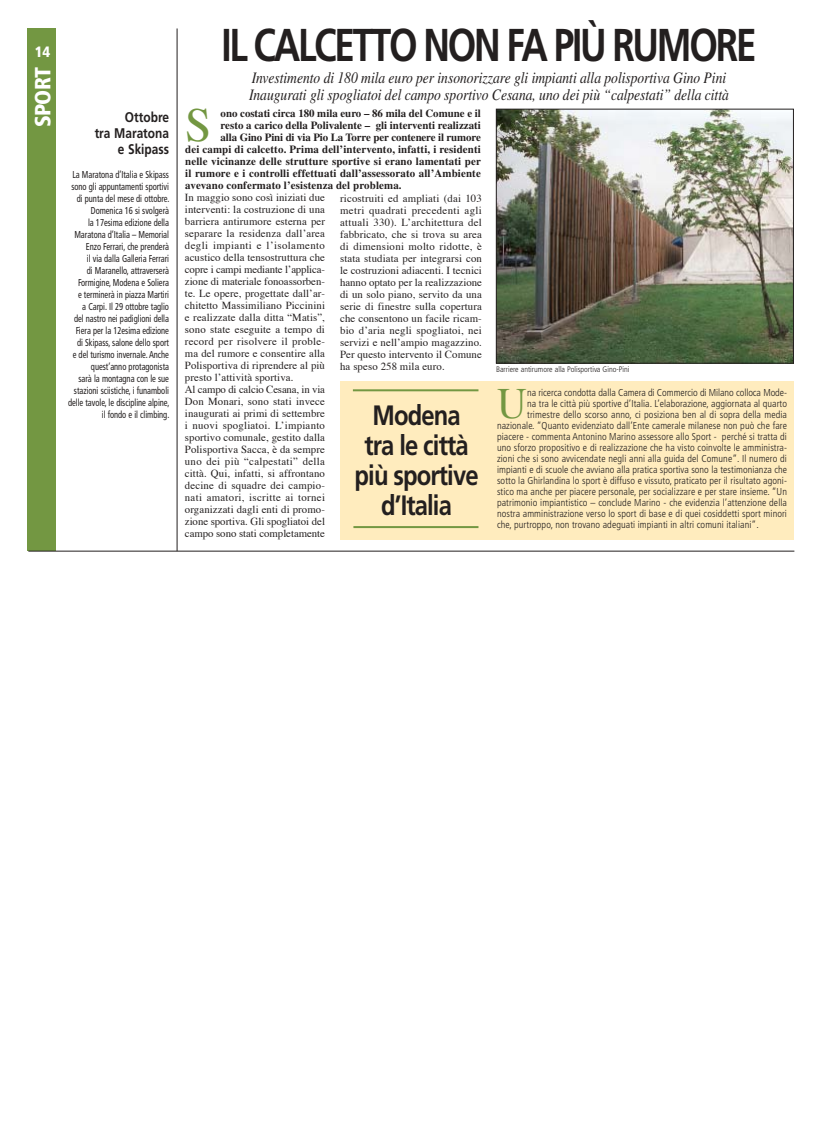
<style>
.page{position:relative;width:822px;height:1134px;background:#fff}
.page>*{position:absolute;margin:0;border:0;box-sizing:border-box;transform-origin:0 0}
.t1{font:47.2px "Times";color:#739742}
.t2{font:700 46px "Frutiger";letter-spacing:-.06em;color:#231f1f;scale:.8 1}
.t3{font:43.2px "Times";color:#739742;scale:.95 1}
.t4{font:700 28px/30px "Frutiger";letter-spacing:-.035em;color:#231f1f;text-align:center;scale:.85 1}
.t5{font:900 condensed 22px "Frutiger";letter-spacing:-.03em;color:#fff}
.t6{font:italic 16px/17px "Times";color:#231f1f;scale:.85 1}
.t7{font:900 condensed 15px "Frutiger";color:#fff}
.t8{font:700 14px/16px "Frutiger";color:#231f1f;text-align:right;scale:.85 1}
.t9{font:700 11px "Times";letter-spacing:.01em;color:#231f1f}
.t10{font:700 11px "Times";letter-spacing:-.01em;color:#231f1f}
.t11{font:10.8px/12px "Times";letter-spacing:.01em;color:#231f1f}
.t12{font:300 condensed 10px "Frutiger";letter-spacing:.01em;color:#231f1f}
.t13{font:condensed 10px/12px "Frutiger";letter-spacing:-.005em;color:#231f1f;text-align:right;scale:.85 1}
.t14{font:300 condensed 8px "Frutiger";color:#231f1f}
</style>
<div class="page">
<div style="left:340px;top:381px;width:453px;height:159px;background:#ffecbe"></div>
<div style="left:28px;top:28px;width:28px;height:523px;background:#739742"></div>
<hr style="left:177px;top:28px;width:1px;height:523px;background:#231f1f">
<hr style="left:28px;top:551px;width:766px;height:1px;background:#231f1f">
<img style="left:498px;top:111px;width:294px;height:250px">
<div style="left:496px;top:109px;width:298px;height:254px;border:1px solid #231f1f"></div>
<hr style="left:353px;top:526px;width:125px;height:2px;background:#739742">
<hr style="left:353px;top:389px;width:125px;height:2px;background:#739742">
<h3 class="t7" style="left:35px;top:46px;width:17px">14</h3>
<h3 class="t5" style="left:34px;top:127px;width:62px;rotate:-90deg">SPORT</h3>
<p class="t8" style="left:95px;top:110px;width:89px">Ottobre<br>tra Maratona e Skipass</p>
<p class="t13" style="left:68px;top:169px;width:121px">La Maratona d’Italia e Skipass sono gli appuntamenti sportivi di punta del mese di ottobre.<br>Domenica 16 si svolgerà<br>la 17esima edizione della<br>Maratona d’Italia – Memorial<br>Enzo Ferrari, che prenderà<br>il via dalla Galleria Ferrari<br>di Maranello, attraverserà<br>Formigine, Modena e Soliera<br>e terminerà in piazza Martiri<br>a Carpi. Il 29 ottobre taglio<br>del nastro nei padiglioni della<br>Fiera per la 12esima edizione di Skipass, salone dello sport<br>e del turismo invernale. Anche quest’anno protagonista<br>sarà la montagna con le sue stazioni sciistiche, i funamboli delle tavole, le discipline alpine, il fondo e il climbing.</p>
<h2 class="t2" style="left:221px;top:27px;width:670px">IL CALCETTO NON FA PIÙ RUMORE</h2>
<h3 class="t6" style="left:249px;top:71px;width:566px">Investimento di 180 mila euro per insonorizzare gli impianti alla polisportiva Gino Pini<br>Inaugurati gli spogliatoi del campo sportivo Cesana, uno dei più “calpestati” della città</h3>
<h1 class="t1" style="left:185px;top:106px;width:28px">S</h1>
<p class="t9" style="left:221px;top:110px;width:262px">ono costati circa 180 mila euro – 86 mila del Comune e il</p>
<p class="t9" style="left:221px;top:122px;width:262px">resto a carico della Polivalente – gli interventi realizzati</p>
<p class="t10" style="left:221px;top:134px;width:262px">alla Gino Pini di via Pio La Torre per contenere il rumore</p>
<p class="t9" style="left:185px;top:146px;width:297px">dei campi di calcetto. Prima dell’intervento, infatti, i residenti</p>
<p class="t9" style="left:185px;top:158px;width:297px">nelle vicinanze delle strutture sportive si erano lamentati per</p>
<p class="t9" style="left:185px;top:170px;width:297px">il rumore e i controlli effettuati dall’assessorato all’Ambiente</p>
<p class="t9" style="left:185px;top:182px;width:218px">avevano confermato l’esistenza del problema.</p>
<p class="t11" style="left:185px;top:193px;width:142px">In maggio sono cosÏ iniziati due interventi: la costruzione di una barriera antirumore esterna per separare la residenza dallíarea degli impianti e líisolamento acustico della tensostruttura che copre i campi mediante líapplica&shy;zione di materiale fonoassorben&shy;te. Le opere, progettate dallíar&shy;chitetto Massimiliano Piccinini e realizzate dalla ditta ìMatisî, sono state eseguite a tempo di record per risolvere il proble&shy;ma del rumore e consentire alla<br>Polisportiva di riprendere al pi˘ presto líattivit‡ sportiva.<br>Al campo di calcio Cesana, in via<br>Don Monari, sono stati invece inaugurati ai primi di settembre i nuovi spogliatoi. Líimpianto sportivo comunale, gestito dalla<br>Polisportiva Sacca, Ë da sempre uno dei pi˘ ìcalpestatiî della citt‡. Qui, infatti, si affrontano decine di squadre dei campio&shy;nati amatori, iscritte ai tornei organizzati dagli enti di promo&shy;zione sportiva. Gli spogliatoi del campo sono stati completamente</p>
<p class="t11" style="left:340px;top:193px;width:143px;text-align:justify">ricostruiti ed ampliati (dai 103 metri quadrati precedenti agli attuali 330). Líarchitettura del fabbricato, che si trova su area di dimensioni molto ridotte, Ë stata studiata per integrarsi con le costruzioni adiacenti. I tecnici hanno optato per la realizzazione di un solo piano, servito da una serie di finestre sulla copertura che consentono un facile ricam&shy;bio díaria negli spogliatoi, nei servizi e nellíampio magazzino.<br>Per questo intervento il Comune ha speso 258 mila euro.</p>
<h3 class="t4" style="left:355px;top:402px;width:148px">Modena tra le città più sportive d’Italia</h3>
<p class="t14" style="left:496px;top:366px;width:135px">Barriere antirumore alla Polisportiva Gino-Pini</p>
<h3 class="t3" style="left:497px;top:386px;width:33px">U</h3>
<p class="t12" style="left:527px;top:389px;width:261px">na ricerca condotta dalla Camera di Commercio di Milano colloca Mode-</p>
<p class="t12" style="left:527px;top:400px;width:261px">na tra le città più sportive d’Italia. L’elaborazione, aggiornata al quarto</p>
<p class="t12" style="left:527px;top:411px;width:261px">trimestre dello scorso anno, ci posiziona ben al di sopra della media</p>
<p class="t12" style="left:497px;top:422px;width:291px">nazionale. “Quanto evidenziato dall’Ente camerale milanese non può che fare</p>
<p class="t12" style="left:497px;top:433px;width:291px">piacere - commenta Antonino Marino assessore allo Sport - perché si tratta di</p>
<p class="t12" style="left:497px;top:444px;width:291px">uno sforzo propositivo e di realizzazione che ha visto coinvolte le amministra-</p>
<p class="t12" style="left:497px;top:455px;width:291px">zioni che si sono avvicendate negli anni alla guida del Comune”. Il numero di</p>
<p class="t12" style="left:497px;top:466px;width:291px">impianti e di scuole che avviano alla pratica sportiva sono la testimonianza che</p>
<p class="t12" style="left:497px;top:477px;width:291px">sotto la Ghirlandina lo sport è diffuso e vissuto, praticato per il risultato agoni-</p>
<p class="t12" style="left:497px;top:488px;width:291px">stico ma anche per piacere personale, per socializzare e per stare insieme. “Un</p>
<p class="t12" style="left:497px;top:499px;width:291px">patrimonio impiantistico – conclude Marino - che evidenzia l’attenzione della</p>
<p class="t12" style="left:497px;top:510px;width:291px">nostra amministrazione verso lo sport di base e di quei cosiddetti sport minori</p>
<p class="t12" style="left:497px;top:521px;width:263px">che, purtroppo, non trovano adeguati impianti in altri comuni italiani”.</p>
</div>
